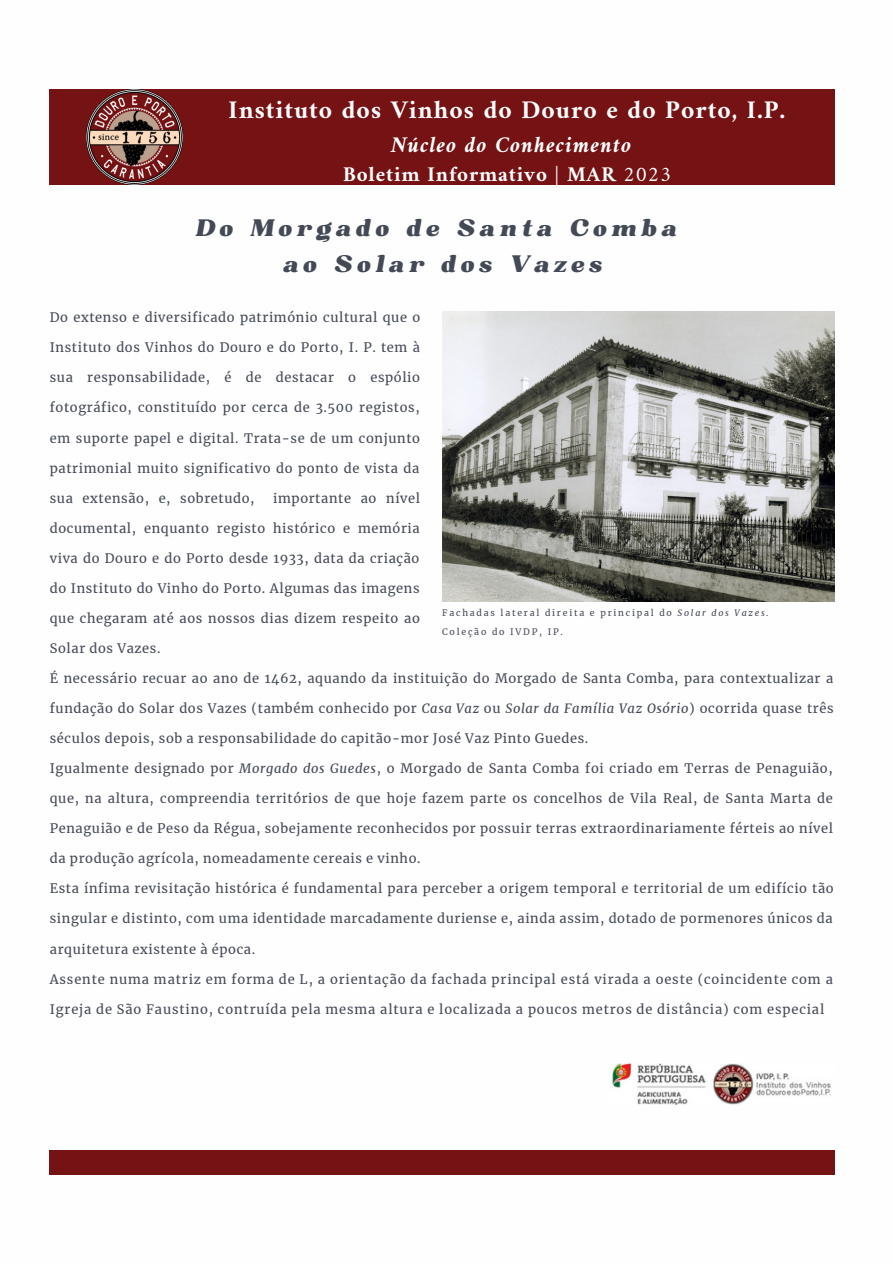
<style>
.page{position:relative;width:893px;height:1264px;background:#fff}
.page>*{position:absolute;margin:0;border:0;box-sizing:border-box;transform-origin:0 0}
.t1{font:700 25.65px "Amiri";letter-spacing:.04em;color:#fefefe}
.t2{font:italic 22.95px/36px "Bugaki";letter-spacing:.2em;color:#444956;text-align:center}
.t3{font:italic 700 22.65px "Amiri";letter-spacing:.04em;color:#fefefe}
.t4{font:700 21.15px "Amiri";letter-spacing:.04em;color:#fefefe}
.t5{font:12.9px "Merriweather";letter-spacing:.05em;color:#444956}
.t6{font:8.85px/19px "Merriweather";letter-spacing:.2em;color:#444956}
.s1{font-weight:400}
.s2{font-style:italic}
</style>
<div class="page">
<div style="left:50px;top:1150px;width:784px;height:25px;background:#751314"></div>
<div style="left:50px;top:89px;width:784px;height:96px;background:#751314"></div>
<img style="left:612px;top:1063px;width:219px;height:41px">
<img style="left:87px;top:89px;width:95px;height:96px">
<img style="left:442px;top:311px;width:392px;height:290px">
<h1 class="t1" style="left:229px;top:94px;width:558px">Instituto dos Vinhos do Douro e do Porto, I.P.</h1>
<h3 class="t3" style="left:390px;top:130px;width:242px">Núcleo do Conhecimento</h3>
<h3 class="t4" style="left:343px;top:161px;width:330px">Boletim Informativo | MAR <span class="s1">2023</span></h3>
<h2 class="t2" style="left:195px;top:211px;width:483px">Do Morgado de Santa Comba ao Solar dos Vazes</h2>
<p class="t5" style="left:50px;top:309px;width:372px">Do extenso e diversificado património cultural que o</p>
<p class="t5" style="left:50px;top:339px;width:371px">Instituto dos Vinhos do Douro e do Porto, I. P. tem à</p>
<p class="t5" style="left:50px;top:370px;width:371px">sua responsabilidade, é de destacar o espólio</p>
<p class="t5" style="left:50px;top:400px;width:371px">fotográfico, constituído por cerca de 3.500 registos,</p>
<p class="t5" style="left:50px;top:430px;width:372px">em suporte papel e digital. Trata-se de um conjunto</p>
<p class="t5" style="left:50px;top:460px;width:371px">patrimonial muito significativo do ponto de vista da</p>
<p class="t5" style="left:50px;top:490px;width:206px">sua extensão, e, sobretudo,</p>
<p class="t5" style="left:273px;top:490px;width:148px">importante ao nível</p>
<p class="t5" style="left:50px;top:520px;width:371px">documental, enquanto registo histórico e memória</p>
<p class="t5" style="left:50px;top:550px;width:371px">viva do Douro e do Porto desde 1933, data da criação</p>
<p class="t5" style="left:50px;top:580px;width:371px">do Instituto do Vinho do Porto. Algumas das imagens</p>
<p class="t5" style="left:50px;top:610px;width:371px">que chegaram até aos nossos dias dizem respeito ao</p>
<p class="t5" style="left:50px;top:640px;width:112px">Solar dos Vazes.</p>
<p class="t5" style="left:50px;top:670px;width:785px">É necessário recuar ao ano de 1462, aquando da instituição do Morgado de Santa Comba, para contextualizar a</p>
<p class="t5" style="left:50px;top:700px;width:785px">fundação do Solar dos Vazes (também conhecido por <span class="s2">Casa Vaz</span> ou <span class="s2">Solar da Família Vaz Osório</span>) ocorrida quase três</p>
<p class="t5" style="left:50px;top:730px;width:540px">séculos depois, sob a responsabilidade do capitão-mor José Vaz Pinto Guedes.</p>
<p class="t5" style="left:50px;top:760px;width:784px">Igualmente designado por <span class="s2">Morgado dos Guedes</span>, o Morgado de Santa Comba foi criado em Terras de Penaguião,</p>
<p class="t5" style="left:50px;top:790px;width:784px">que, na altura, compreendia territórios de que hoje fazem parte os concelhos de Vila Real, de Santa Marta de</p>
<p class="t5" style="left:50px;top:820px;width:784px">Penaguião e de Peso da Régua, sobejamente reconhecidos por possuir terras extraordinariamente férteis ao nível</p>
<p class="t5" style="left:50px;top:850px;width:372px">da produção agrícola, nomeadamente cereais e vinho.</p>
<p class="t5" style="left:50px;top:880px;width:785px">Esta ínfima revisitação histórica é fundamental para perceber a origem temporal e territorial de um edifício tão</p>
<p class="t5" style="left:50px;top:910px;width:784px">singular e distinto, com uma identidade marcadamente duriense e, ainda assim, dotado de pormenores únicos da</p>
<p class="t5" style="left:50px;top:940px;width:207px">arquitetura existente à época.</p>
<p class="t5" style="left:50px;top:970px;width:784px">Assente numa matriz em forma de L, a orientação da fachada principal está virada a oeste (coincidente com a</p>
<p class="t5" style="left:50px;top:1001px;width:776px">Igreja de São Faustino, contruída pela mesma altura e localizada a poucos metros de distância) com especial</p>
<p class="t6" style="left:442px;top:603px;width:328px">Fachadas lateral direita e principal do <span class="s2">Solar dos Vazes.<br></span>Coleção do IVDP, IP.</p>
</div>
